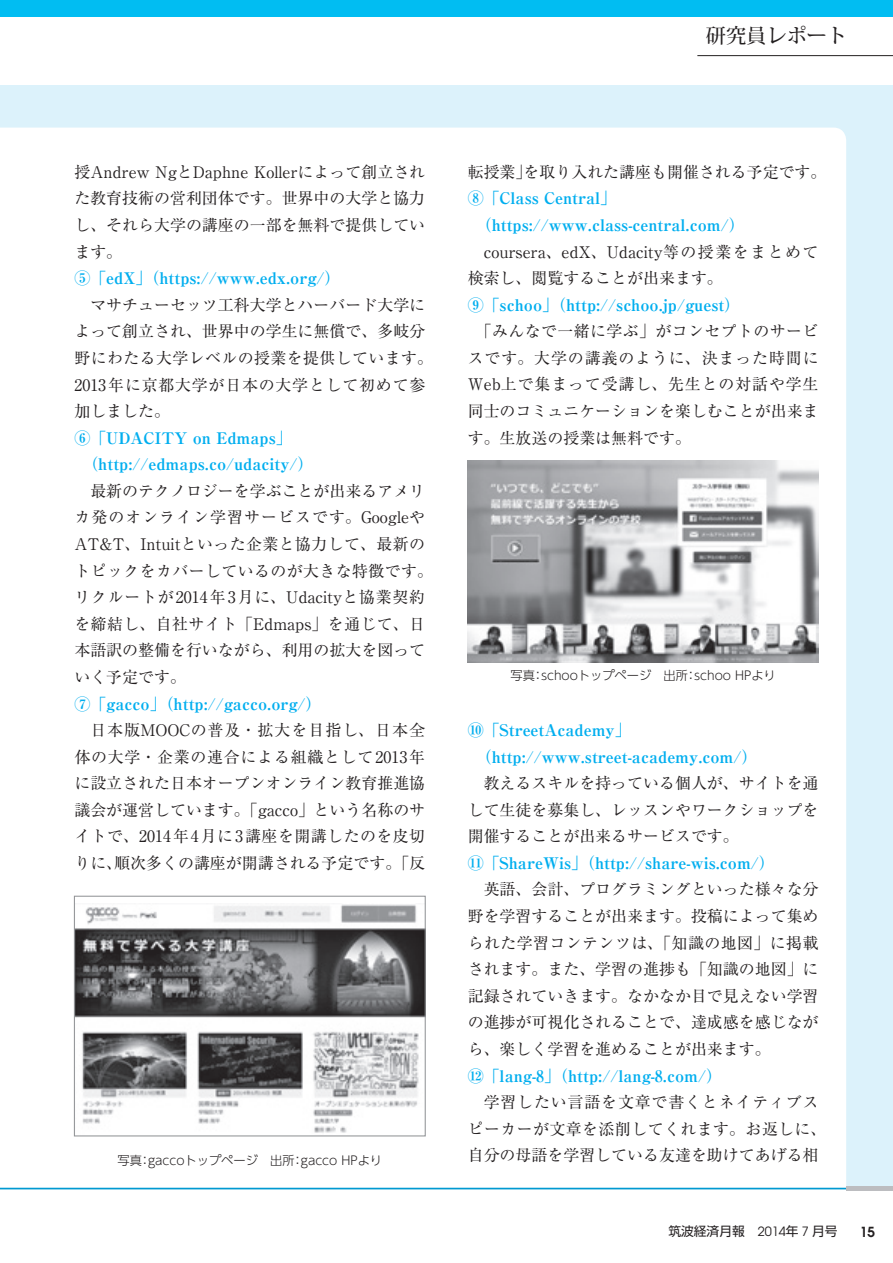
<style>
.page{position:relative;width:893px;height:1263px;background:#fff}
.page>*{position:absolute;margin:0;border:0;box-sizing:border-box;transform-origin:0 0}
.t1{font:500 20.25px "Koz Min Pro";color:#231f20}
.t2{font:15.9px/26.5px "Ryumin Pr 6";color:#231f20;text-align:justify}
.t3{font:700 expanded 15.9px/26.5px "Ryumin Pr 6";color:#00aeef}
.t4{font:15.9px/26.5px "Ryumin Pr 6";letter-spacing:.025em;color:#231f20;text-align:center}
.t5{font:700 13.8px "Avian";color:#231f20}
.t6{font:12.75px "UD Shin Go Pro";color:#231f20}
.t7{font:300 12.15px "UD Shin Go Pro";color:#231f20}
.s1{font-family:"Avian"}
</style>
<div class="page">
<div style="left:0;top:85px;width:893px;height:1101px;background:#dcf2fb"></div>
<div style="left:0;top:128px;width:846px;height:1062px;background:#fff"></div>
<hr style="left:0;top:1188px;width:893px;height:1px;background:#0099d1">
<div style="left:846px;top:1186px;width:47px;height:5px;background:#bcbdc0"></div>
<img style="left:76px;top:904px;width:348px;height:230px">
<div style="left:74px;top:896px;width:352px;height:240px;border:1px solid #939598"></div>
<img style="left:468px;top:460px;width:351px;height:202px">
<hr style="left:697px;top:55px;width:196px;height:1px;background:#231f20">
<div style="left:0;top:0;width:893px;height:17px;background:#01bdf2"></div>
<p class="t1" style="left:706px;top:21px;width:143px">研究員レポート</p>
<p class="t2" style="left:74px;top:158px;width:352px">授Andrew NgとDaphne Kollerによって創立された教育技術の営利団体です。世界中の大学と協力し、それら大学の講座の一部を無料で提供しています。</p>
<p class="t3" style="left:74px;top:264px;width:268px">⑤「edX」（https://www.edx.org/）</p>
<p class="t2" style="left:74px;top:291px;width:360px;text-align:left;text-indent:16px">マサチューセッツ工科大学とハーバード大学によって創立され、世界中の学生に無償で、多岐分野にわたる大学レベルの授業を提供しています。<br>2013年に京都大学が日本の大学として初めて参加しました。</p>
<p class="t3" style="left:74px;top:424px;width:241px">⑥「UDACITY on Edmaps」<br>　（http://edmaps.co/udacity/）</p>
<p class="t2" style="left:74px;top:477px;width:360px;text-align:left;text-indent:16px">最新のテクノロジーを学ぶことが出来るアメリカ発のオンライン学習サービスです。Googleや<br>AT&amp;T、Intuitといった企業と協力して、最新のトピックをカバーしているのが大きな特徴です。リクルートが2014年3月に、Udacityと協業契約を締結し、自社サイト「Edmaps」を通じて、日本語訳の整備を行いながら、利用の拡大を図っていく予定です。</p>
<p class="t3" style="left:74px;top:690px;width:249px">⑦「gacco」（http://gacco.org/）</p>
<p class="t2" style="left:74px;top:716px;width:352px;text-indent:16px">日本版MOOCの普及・拡大を目指し、日本全体の大学・企業の連合による組織として2013年に設立された日本オープンオンライン教育推進協議会が運営しています。「gacco」という名称のサイトで、2014年4月に3講座を開講したのを皮切りに、順次多くの講座が開講される予定です。「反</p>
<p class="t7" style="left:117px;top:1150px;width:266px">写真：gaccoトップページ　出所：gacco HPより</p>
<p class="t2" style="left:468px;top:158px;width:360px">転授業」を取り入れた講座も開催される予定です。</p>
<p class="t3" style="left:468px;top:185px;width:278px">⑧「Class Central」<br>　（https://www.class-central.com/）</p>
<p class="t2" style="left:468px;top:237px;width:352px;text-indent:16px">coursera、edX、Udacity等の授業をまとめて検索し、閲覧することが出来ます。</p>
<p class="t3" style="left:468px;top:291px;width:274px">⑨「schoo」（http://schoo.jp/guest）</p>
<p class="t2" style="left:468px;top:317px;width:352px;text-indent:8px">「みんなで一緒に学ぶ」がコンセプトのサービスです。大学の講義のように、決まった時間にWeb上で集まって受講し、先生との対話や学生同士のコミュニケーションを楽しむことが出来ます。生放送の授業は無料です。</p>
<p class="t7" style="left:510px;top:666px;width:267px">写真：schooトップページ　出所：schoo HPより</p>
<p class="t3" style="left:468px;top:716px;width:291px">⑩「StreetAcademy」<br>　（http://www.street-academy.com/）</p>
<p class="t2" style="left:468px;top:769px;width:352px;text-indent:16px">教えるスキルを持っている個人が、サイトを通して生徒を募集し、レッスンやワークショップを開催することが出来るサービスです。</p>
<p class="t3" style="left:468px;top:849px;width:309px">⑪「ShareWis」（http://share-wis.com/）</p>
<p class="t2" style="left:468px;top:875px;width:352px;text-indent:16px">英語、会計、プログラミングといった様々な分野を学習することが出来ます。投稿によって集められた学習コンテンツは、「知識の地図」に掲載されます。また、学習の進捗も「知識の地図」に記録されていきます。なかなか目で見えない学習の進捗が可視化されることで、達成感を感じながら、楽しく学習を進めることが出来ます。</p>
<p class="t3" style="left:468px;top:1062px;width:256px">⑫「lang-8」（http://lang-8.com/）</p>
<p class="t4" style="left:468px;top:1088px;width:360px">学習したい言語を文章で書くとネイティブス<br>ピーカーが文章を添削してくれます。お返しに、自分の母語を学習している友達を助けてあげる相</p>
<p class="t6" style="left:668px;top:1221px;width:171px">筑波経済月報　<span class="s1">2014</span>年 <span class="s1">7</span> 月号</p>
<p class="t5" style="left:860px;top:1222px;width:17px">15</p>
</div>
